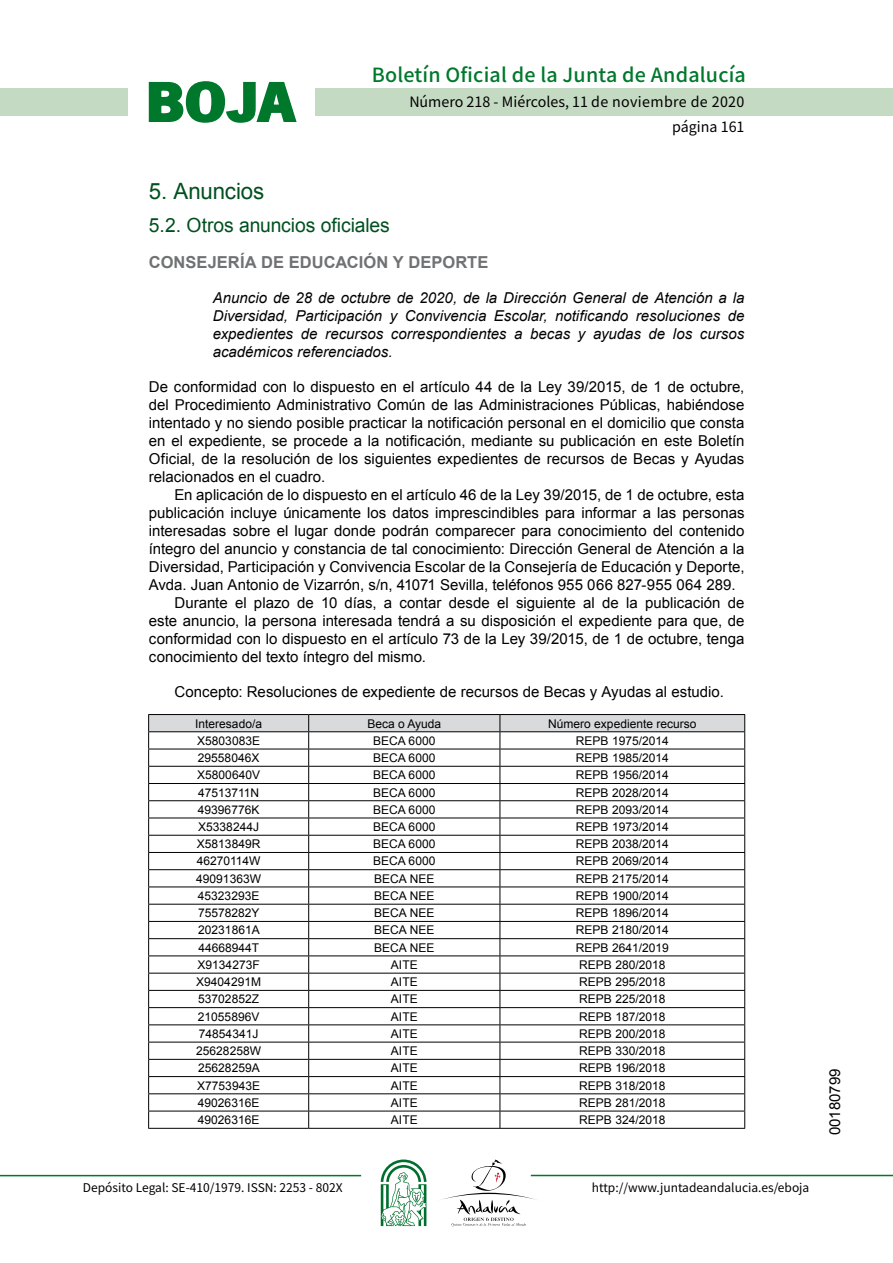
<style>
.page{position:relative;width:893px;height:1263px;background:#fff}
.page>*{position:absolute;margin:0;border:0;box-sizing:border-box;transform-origin:0 0}
.t1{font:700 57.75px "News Got T";color:#00782c;scale:1.14 1}
.t2{font:22.5px "Arial";letter-spacing:-.005em;color:#00501f}
.t3{font:500 19.5px "Noto Sans HK";letter-spacing:.01em;color:#00782c}
.t4{font:19.5px "Arial";letter-spacing:-.005em;color:#00501f}
.t5{font:700 16.5px "Arial";color:#707173}
.t6{font:15px/18px "Arial";color:#000;text-align:justify}
.t7{font:italic 15px/18px "Arial";color:#000;text-align:justify}
.t8{font:14.25px/24.5px "Noto Sans HK";color:#000;text-align:right}
.t9{font:12px "Arial";color:#000}
.t10{font:12px "Noto Sans HK";color:#000}
</style>
<div class="page">
<div style="left:315px;top:88px;width:577px;height:28px;background:#c5dac3"></div>
<div style="left:0;top:88px;width:128px;height:28px;background:#c5dac3"></div>
<hr style="left:0;top:1175px;width:361px;height:1px;background:#00782c">
<hr style="left:531px;top:1175px;width:361px;height:1px;background:#00782c">
<svg style="left:148px;top:81px;width:149px;height:42px"></svg>
<svg style="left:442px;top:1159px;width:100px;height:67px"></svg>
<svg style="left:381px;top:1160px;width:45px;height:66px"></svg>
<hr style="left:148px;top:714px;width:161px;height:1px;background:#000">
<hr style="left:309px;top:714px;width:191px;height:1px;background:#000">
<hr style="left:500px;top:714px;width:245px;height:1px;background:#000">
<svg style="left:148px;top:715px;width:597px;height:413px"></svg>
<hr style="left:148px;top:1128px;width:161px;height:1px;background:#000">
<hr style="left:309px;top:1128px;width:191px;height:1px;background:#000">
<hr style="left:500px;top:1128px;width:245px;height:1px;background:#000">
<h1 class="t1" style="left:145px;top:68px;width:133px">BOJA</h1>
<h3 class="t3" style="left:372px;top:64px;width:375px">Boletín Oficial de la Junta de Andalucía</h3>
<p class="t8" style="left:409px;top:90px;width:336px">Número 218 - Miércoles, 11 de noviembre de 2020 página 161</p>
<h2 class="t2" style="left:149px;top:177px;width:117px">5. Anuncios</h2>
<h3 class="t4" style="left:149px;top:212px;width:242px">5.2. Otros anuncios oficiales</h3>
<p class="t5" style="left:149px;top:251px;width:341px">CONSEJERÍA DE EDUCACIÓN Y DEPORTE</p>
<p class="t7" style="left:213px;top:289px;width:533px">Anuncio de 28 de octubre de 2020, de la Dirección General de Atención a la Diversidad, Participación y Convivencia Escolar, notificando resoluciones de expedientes de recursos correspondientes a becas y ayudas de los cursos académicos referenciados.</p>
<p class="t6" style="left:149px;top:378px;width:597px">De conformidad con lo dispuesto en el artículo 44 de la Ley 39/2015, de 1 de octubre, del Procedimiento Administrativo Común de las Administraciones Públicas, habiéndose intentado y no siendo posible practicar la notificación personal en el domicilio que consta en el expediente, se procede a la notificación, mediante su publicación en este Boletín Oficial, de la resolución de los siguientes expedientes de recursos de Becas y Ayudas relacionados en el cuadro.</p>
<p class="t6" style="left:174px;top:486px;width:571px">En aplicación de lo dispuesto en el artículo 46 de la Ley 39/2015, de 1 de octubre, esta</p>
<p class="t6" style="left:149px;top:504px;width:597px">publicación incluye únicamente los datos imprescindibles para informar a las personas</p>
<p class="t6" style="left:149px;top:522px;width:597px">interesadas sobre el lugar donde podrán comparecer para conocimiento del contenido</p>
<p class="t6" style="left:149px;top:540px;width:597px">íntegro del anuncio y constancia de tal conocimiento: Dirección General de Atención a la</p>
<p class="t6" style="left:149px;top:558px;width:597px">Diversidad, Participación y Convivencia Escolar de la Consejería de Educación y Deporte,</p>
<p class="t6" style="left:149px;top:576px;width:588px">Avda. Juan Antonio de Vizarrón, s/n, 41071 Sevilla, teléfonos 955 066 827-955 064 289.</p>
<p class="t6" style="left:174px;top:594px;width:571px">Durante el plazo de 10 días, a contar desde el siguiente al de la publicación de</p>
<p class="t6" style="left:149px;top:612px;width:597px">este anuncio, la persona interesada tendrá a su disposición el expediente para que, de</p>
<p class="t6" style="left:149px;top:630px;width:597px">conformidad con lo dispuesto en el artículo 73 de la Ley 39/2015, de 1 de octubre, tenga</p>
<p class="t6" style="left:149px;top:648px;width:278px">conocimiento del texto íntegro del mismo.</p>
<p class="t6" style="left:174px;top:683px;width:551px">Concepto: Resoluciones de expediente de recursos de Becas y Ayudas al estudio.</p>
<p class="t9" style="left:195px;top:715px;width:68px">Interesado/a</p>
<p class="t9" style="left:367px;top:715px;width:75px">Beca o Ayuda</p>
<p class="t9" style="left:548px;top:715px;width:150px">Número expediente recurso</p>
<p class="t9" style="left:197px;top:733px;width:64px">X5803083E</p>
<p class="t9" style="left:373px;top:733px;width:64px">BECA 6000</p>
<p class="t9" style="left:576px;top:733px;width:94px">REPB 1975/2014</p>
<p class="t9" style="left:198px;top:750px;width:63px">29558046X</p>
<p class="t9" style="left:373px;top:750px;width:64px">BECA 6000</p>
<p class="t9" style="left:576px;top:750px;width:94px">REPB 1985/2014</p>
<p class="t9" style="left:197px;top:767px;width:64px">X5800640V</p>
<p class="t9" style="left:373px;top:767px;width:64px">BECA 6000</p>
<p class="t9" style="left:576px;top:767px;width:94px">REPB 1956/2014</p>
<p class="t9" style="left:198px;top:784px;width:63px">47513711N</p>
<p class="t9" style="left:373px;top:784px;width:64px">BECA 6000</p>
<p class="t9" style="left:576px;top:784px;width:94px">REPB 2028/2014</p>
<p class="t9" style="left:198px;top:802px;width:63px">49396776K</p>
<p class="t9" style="left:373px;top:802px;width:64px">BECA 6000</p>
<p class="t9" style="left:576px;top:802px;width:94px">REPB 2093/2014</p>
<p class="t9" style="left:198px;top:819px;width:62px">X5338244J</p>
<p class="t9" style="left:373px;top:819px;width:64px">BECA 6000</p>
<p class="t9" style="left:576px;top:819px;width:94px">REPB 1973/2014</p>
<p class="t9" style="left:197px;top:836px;width:65px">X5813849R</p>
<p class="t9" style="left:373px;top:836px;width:64px">BECA 6000</p>
<p class="t9" style="left:576px;top:836px;width:94px">REPB 2038/2014</p>
<p class="t9" style="left:197px;top:853px;width:65px">46270114W</p>
<p class="t9" style="left:373px;top:853px;width:64px">BECA 6000</p>
<p class="t9" style="left:576px;top:853px;width:94px">REPB 2069/2014</p>
<p class="t9" style="left:196px;top:871px;width:66px">49091363W</p>
<p class="t9" style="left:374px;top:871px;width:62px">BECA NEE</p>
<p class="t9" style="left:576px;top:871px;width:94px">REPB 2175/2014</p>
<p class="t9" style="left:198px;top:888px;width:63px">45323293E</p>
<p class="t9" style="left:374px;top:888px;width:62px">BECA NEE</p>
<p class="t9" style="left:576px;top:888px;width:94px">REPB 1900/2014</p>
<p class="t9" style="left:198px;top:905px;width:63px">75578282Y</p>
<p class="t9" style="left:374px;top:905px;width:62px">BECA NEE</p>
<p class="t9" style="left:576px;top:905px;width:94px">REPB 1896/2014</p>
<p class="t9" style="left:198px;top:922px;width:63px">20231861A</p>
<p class="t9" style="left:374px;top:922px;width:62px">BECA NEE</p>
<p class="t9" style="left:576px;top:922px;width:94px">REPB 2180/2014</p>
<p class="t9" style="left:198px;top:940px;width:62px">44668944T</p>
<p class="t9" style="left:374px;top:940px;width:62px">BECA NEE</p>
<p class="t9" style="left:576px;top:940px;width:94px">REPB 2641/2019</p>
<p class="t9" style="left:198px;top:957px;width:64px">X9134273F</p>
<p class="t9" style="left:391px;top:957px;width:28px">AITE</p>
<p class="t9" style="left:579px;top:957px;width:88px">REPB 280/2018</p>
<p class="t9" style="left:196px;top:974px;width:66px">X9404291M</p>
<p class="t9" style="left:391px;top:974px;width:28px">AITE</p>
<p class="t9" style="left:579px;top:974px;width:88px">REPB 295/2018</p>
<p class="t9" style="left:198px;top:991px;width:62px">53702852Z</p>
<p class="t9" style="left:391px;top:991px;width:28px">AITE</p>
<p class="t9" style="left:579px;top:991px;width:88px">REPB 225/2018</p>
<p class="t9" style="left:198px;top:1009px;width:63px">21055896V</p>
<p class="t9" style="left:391px;top:1009px;width:28px">AITE</p>
<p class="t9" style="left:579px;top:1009px;width:88px">REPB 187/2018</p>
<p class="t9" style="left:199px;top:1026px;width:61px">74854341J</p>
<p class="t9" style="left:391px;top:1026px;width:28px">AITE</p>
<p class="t9" style="left:579px;top:1026px;width:88px">REPB 200/2018</p>
<p class="t9" style="left:196px;top:1043px;width:66px">25628258W</p>
<p class="t9" style="left:391px;top:1043px;width:28px">AITE</p>
<p class="t9" style="left:579px;top:1043px;width:88px">REPB 330/2018</p>
<p class="t9" style="left:198px;top:1060px;width:63px">25628259A</p>
<p class="t9" style="left:391px;top:1060px;width:28px">AITE</p>
<p class="t9" style="left:579px;top:1060px;width:88px">REPB 196/2018</p>
<p class="t9" style="left:197px;top:1078px;width:64px">X7753943E</p>
<p class="t9" style="left:391px;top:1078px;width:28px">AITE</p>
<p class="t9" style="left:579px;top:1078px;width:88px">REPB 318/2018</p>
<p class="t9" style="left:198px;top:1095px;width:63px">49026316E</p>
<p class="t9" style="left:391px;top:1095px;width:28px">AITE</p>
<p class="t9" style="left:579px;top:1095px;width:88px">REPB 281/2018</p>
<p class="t9" style="left:198px;top:1112px;width:63px">49026316E</p>
<p class="t9" style="left:391px;top:1112px;width:28px">AITE</p>
<p class="t9" style="left:579px;top:1112px;width:88px">REPB 324/2018</p>
<p class="t10" style="left:83px;top:1181px;width:261px">Depósito Legal: SE-410/1979. ISSN: 2253 - 802X</p>
<p class="t10" style="left:592px;top:1181px;width:219px">http://www.juntadeandalucia.es/eboja</p>
<p class="t6" style="left:826px;top:1135px;width:68px;rotate:-90deg">00180799</p>
</div>
